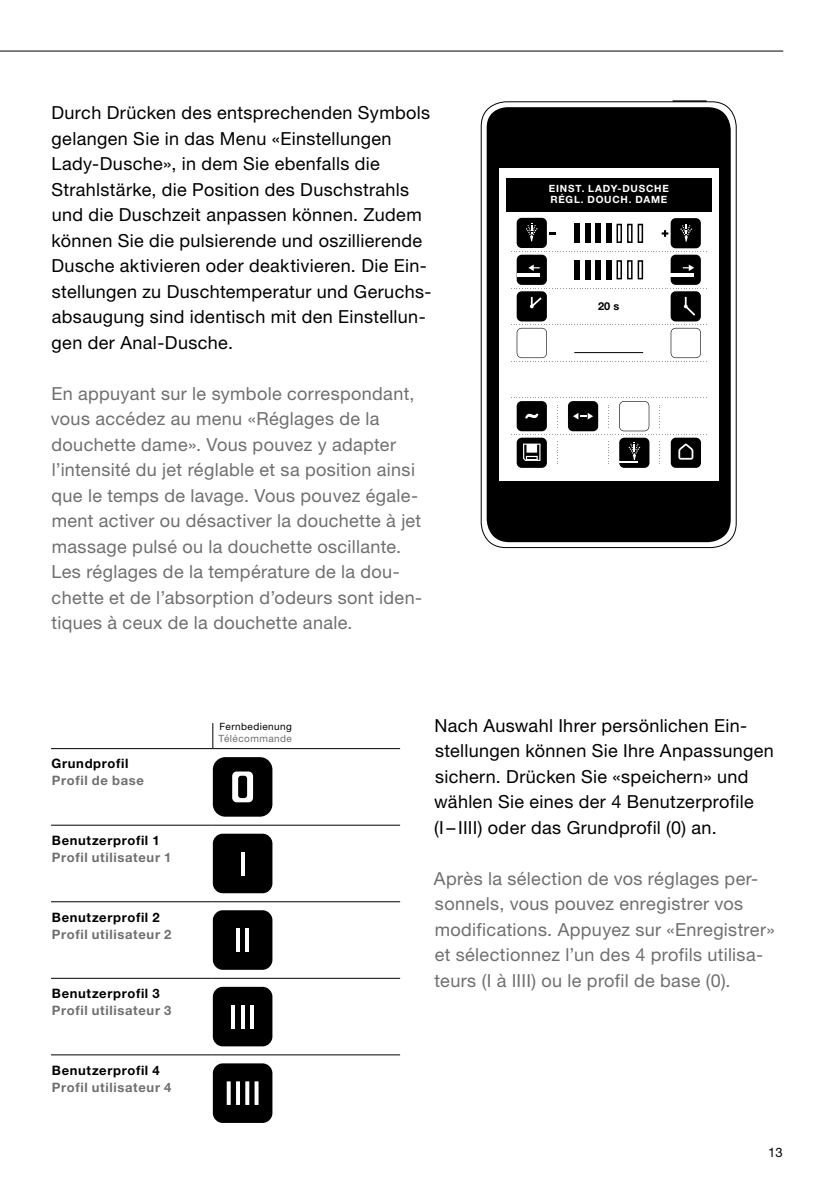
<style>
.page{position:relative;width:840px;height:1191px;background:#fff}
.page>*{position:absolute;margin:0;border:0;box-sizing:border-box;transform-origin:0 0}
.t1{font:18px/25.6px "Helvetica Neue LT Std";letter-spacing:.02em;color:#706f6f}
.t2{font:18px/25.6px "Helvetica Neue LT Std";letter-spacing:.02em;color:#000}
.t3{font:700 14.6px "Helvetica Neue LT Std";color:#fff}
.t4{font:700 13px "Helvetica Neue LT Std";letter-spacing:.05em;color:#706f6f}
.t5{font:700 13px "Helvetica Neue LT Std";letter-spacing:.05em;color:#000}
.t6{font:13px "Helvetica Neue LT Std";color:#000}
.t7{font:700 11px "Helvetica Neue LT Std";color:#000}
.t8{font:700 10px/11.4px "Helvetica Neue LT Std";letter-spacing:.08em;color:#fff}
.t9{font:10px "Helvetica Neue LT Std";letter-spacing:.04em;color:#000}
.t10{font:10px "Helvetica Neue LT Std";letter-spacing:.045em;color:#706f6f}
</style>
<div class="page">
<svg style="left:0;top:51px;width:783px;height:94px"></svg>
<hr style="left:672px;top:100px;width:34px;height:3px;background:#000">
<div style="left:481px;top:102px;width:254px;height:445px;background:#fff;border-radius:25px"></div>
<div style="left:480px;top:102px;width:256px;height:446px;border:1px solid #000;border-radius:25px"></div>
<div style="left:486px;top:107px;width:244px;height:435px;background:#000;border-radius:22px"></div>
<div style="left:499px;top:168px;width:218px;height:313px;background:#fff"></div>
<svg style="left:511px;top:288px;width:193px;height:1px"></svg>
<svg style="left:511px;top:251px;width:193px;height:1px"></svg>
<div style="left:516px;top:218px;width:30px;height:30px;background:#000;border-radius:5px"></div>
<svg style="left:549px;top:232px;width:6px;height:2px"></svg>
<svg style="left:525px;top:223px;width:12px;height:18px"></svg>
<div style="left:574px;top:224px;width:5px;height:19px;background:#000"></div>
<div style="left:584px;top:224px;width:6px;height:19px;background:#000"></div>
<div style="left:595px;top:224px;width:5px;height:19px;background:#000"></div>
<div style="left:605px;top:224px;width:6px;height:19px;background:#000"></div>
<div style="left:616px;top:224px;width:5px;height:19px;border:2px solid #000"></div>
<div style="left:626px;top:224px;width:6px;height:19px;border:2px solid #000"></div>
<div style="left:637px;top:224px;width:5px;height:19px;border:2px solid #000"></div>
<div style="left:670px;top:218px;width:30px;height:30px;background:#000;border-radius:5px"></div>
<svg style="left:661px;top:230px;width:7px;height:7px"></svg>
<svg style="left:680px;top:224px;width:11px;height:18px"></svg>
<div style="left:574px;top:260px;width:5px;height:19px;background:#000"></div>
<div style="left:584px;top:260px;width:6px;height:19px;background:#000"></div>
<div style="left:595px;top:260px;width:5px;height:19px;background:#000"></div>
<div style="left:605px;top:260px;width:6px;height:19px;background:#000"></div>
<div style="left:616px;top:260px;width:5px;height:19px;border:2px solid #000"></div>
<div style="left:626px;top:260px;width:6px;height:19px;border:2px solid #000"></div>
<div style="left:637px;top:260px;width:5px;height:19px;border:2px solid #000"></div>
<div style="left:516px;top:255px;width:30px;height:30px;background:#000;border-radius:5px"></div>
<svg style="left:528px;top:264px;width:11px;height:7px"></svg>
<hr style="left:516px;top:273px;width:23px;height:3px;background:#fff">
<div style="left:670px;top:255px;width:30px;height:30px;background:#000;border-radius:5px"></div>
<svg style="left:682px;top:264px;width:11px;height:7px"></svg>
<hr style="left:670px;top:273px;width:23px;height:3px;background:#fff">
<div style="left:516px;top:438px;width:30px;height:30px;background:#000;border-radius:5px"></div>
<svg style="left:523px;top:443px;width:17px;height:18px"></svg>
<div style="left:516px;top:291px;width:30px;height:30px;background:#000;border-radius:5px"></div>
<svg style="left:529px;top:297px;width:12px;height:11px"></svg>
<div style="left:670px;top:291px;width:30px;height:30px;background:#000;border-radius:5px"></div>
<svg style="left:683px;top:297px;width:12px;height:19px"></svg>
<svg style="left:511px;top:324px;width:193px;height:38px"></svg>
<svg style="left:511px;top:397px;width:193px;height:38px"></svg>
<div style="left:670px;top:438px;width:30px;height:30px;background:#000;border-radius:5px"></div>
<svg style="left:678px;top:443px;width:15px;height:16px"></svg>
<div style="left:619px;top:438px;width:30px;height:30px;background:#000;border-radius:5px"></div>
<svg style="left:619px;top:442px;width:21px;height:21px"></svg>
<hr style="left:574px;top:352px;width:68px;height:1px;background:#000">
<div style="left:506px;top:178px;width:204px;height:34px;background:#000"></div>
<hr style="left:51px;top:825px;width:162px;height:1px;background:#000">
<hr style="left:213px;top:825px;width:187px;height:1px;background:#000">
<hr style="left:51px;top:901px;width:162px;height:1px;background:#000">
<hr style="left:213px;top:901px;width:187px;height:1px;background:#000">
<hr style="left:51px;top:978px;width:162px;height:1px;background:#000">
<hr style="left:213px;top:978px;width:187px;height:1px;background:#000">
<hr style="left:51px;top:1054px;width:162px;height:1px;background:#000">
<hr style="left:213px;top:1054px;width:187px;height:1px;background:#000">
<hr style="left:51px;top:748px;width:162px;height:1px;background:#000">
<svg style="left:212px;top:723px;width:1px;height:25px"></svg>
<hr style="left:213px;top:748px;width:187px;height:1px;background:#000">
<div style="left:213px;top:757px;width:59px;height:59px;background:#000;border-radius:13px"></div>
<div style="left:232px;top:771px;width:21px;height:31px;background:#fff;border-radius:5px"></div>
<div style="left:238px;top:775px;width:9px;height:23px;background:#000;border-radius:3px"></div>
<div style="left:213px;top:833px;width:59px;height:60px;background:#000;border-radius:10px"></div>
<svg style="left:241px;top:852px;width:3px;height:23px"></svg>
<div style="left:213px;top:910px;width:59px;height:59px;background:#000;border-radius:10px"></div>
<hr style="left:236px;top:928px;width:4px;height:23px;background:#fff">
<hr style="left:245px;top:928px;width:4px;height:23px;background:#fff">
<div style="left:213px;top:986px;width:59px;height:60px;background:#000;border-radius:10px"></div>
<hr style="left:231px;top:1004px;width:4px;height:24px;background:#fff">
<svg style="left:241px;top:1005px;width:3px;height:23px"></svg>
<hr style="left:250px;top:1004px;width:4px;height:24px;background:#fff">
<div style="left:213px;top:1063px;width:59px;height:60px;background:#000;border-radius:10px"></div>
<svg style="left:254px;top:1081px;width:4px;height:24px"></svg>
<svg style="left:245px;top:1081px;width:4px;height:24px"></svg>
<hr style="left:236px;top:1081px;width:4px;height:24px;background:#fff">
<svg style="left:226px;top:1081px;width:4px;height:24px"></svg>
<p class="t2" style="left:51px;top:100px;width:381px">Durch Drücken des entsprechenden Symbols gelangen Sie in das Menu «Einstellungen Lady-Dusche», in dem Sie ebenfalls die Strahlstärke, die Position des Duschstrahls und die Duschzeit anpassen können. Zudem können Sie die pulsierende und oszillierende Dusche aktivieren oder deaktivieren. Die Ein&shy;stellungen zu Duschtemperatur und Geruchs&shy;absaugung sind identisch mit den Einstellun&shy;gen der Anal-Dusche.</p>
<p class="t1" style="left:51px;top:380px;width:372px">En appuyant sur le symbole correspondant, vous accédez au menu «Réglages de la douchette dame». Vous pouvez y adapter l’intensité du jet réglable et sa position ainsi que le temps de lavage. Vous pouvez égale&shy;ment activer ou désactiver la douchette à jet massage pulsé ou la douchette oscillante.<br>Les réglages de la température de la dou&shy;chette et de l’absorption d’odeurs sont iden&shy;tiques à ceux de la douchette anale.</p>
<p class="t8" style="left:548px;top:183px;width:121px">EINST. LADY-DUSCHE<br>RÉGL. DOUCH. DAME</p>
<p class="t3" style="left:529px;top:186px;width:160px">EINST. LADY-DUSCHE</p>
<p class="t7" style="left:597px;top:299px;width:23px">20 s</p>
<p class="t5" style="left:52px;top:756px;width:78px">Grundprofil</p>
<p class="t4" style="left:52px;top:773px;width:93px">Profil de base</p>
<p class="t5" style="left:52px;top:832px;width:109px">Benutzerprofil 1</p>
<p class="t4" style="left:52px;top:849px;width:121px">Profil utilisateur 1</p>
<p class="t5" style="left:52px;top:909px;width:109px">Benutzerprofil 2</p>
<p class="t4" style="left:52px;top:926px;width:121px">Profil utilisateur 2</p>
<p class="t5" style="left:52px;top:985px;width:109px">Benutzerprofil 3</p>
<p class="t4" style="left:52px;top:1002px;width:121px">Profil utilisateur 3</p>
<p class="t5" style="left:52px;top:1062px;width:109px">Benutzerprofil 4</p>
<p class="t4" style="left:52px;top:1079px;width:121px">Profil utilisateur 4</p>
<p class="t9" style="left:219px;top:720px;width:74px">Fernbedienung</p>
<p class="t10" style="left:218px;top:732px;width:75px">Télécommande</p>
<p class="t2" style="left:434px;top:712px;width:341px">Nach Auswahl Ihrer persönlichen Ein&shy;stellungen können Sie Ihre Anpassungen sichern. Drücken Sie «speichern» und wählen Sie eines der 4 Benutzerprofile<br>(I – IIII) oder das Grundprofil (0) an.</p>
<p class="t1" style="left:433px;top:865px;width:342px">Après la sélection de vos réglages per&shy;sonnels, vous pouvez enregistrer vos modifications. Appuyez sur «Enregistrer» et sélectionnez l’un des 4 profils utilisa&shy;teurs (I à IIII) ou le profil de base (0).</p>
<p class="t6" style="left:767px;top:1144px;width:16px">13</p>
</div>
